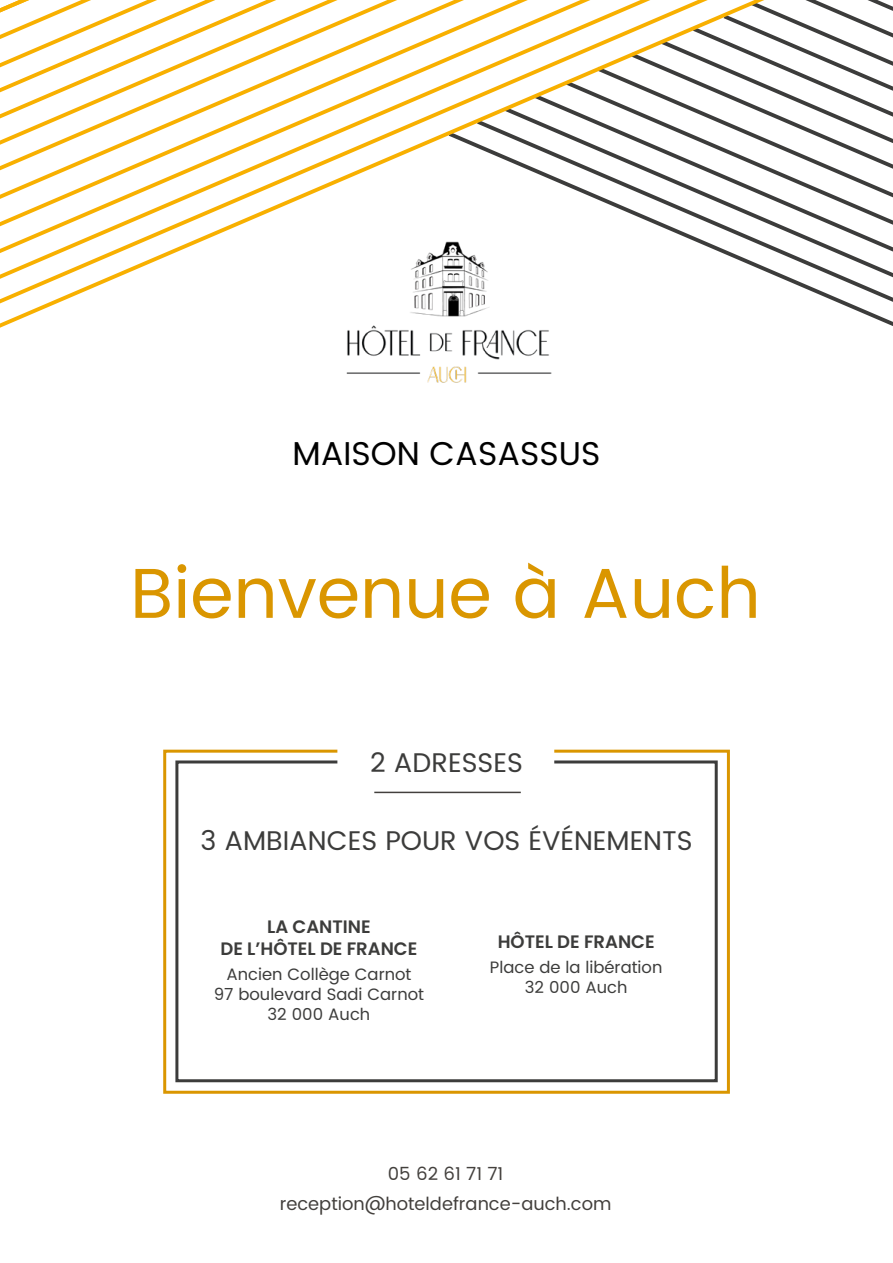
<style>
.page{position:relative;width:893px;height:1263px;background:#fff}
.page>*{position:absolute;margin:0;border:0;box-sizing:border-box;transform-origin:0 0}
.t1{font:70.5px "Poppins";color:#da9600}
.t2{font:33px "Poppins";color:#000}
.t3{font:27px "Poppins";color:#3c3c3b}
.t4{font:18px/30px "Poppins";color:#43403d;text-align:center}
.t5{font:600 18px/21.6px "Poppins";color:#3c3c3b;text-align:center}
.t6{font:16.5px/19.8px "Poppins";color:#3c3c3b;text-align:center}
</style>
<div class="page">
<svg style="left:778px;top:277px;width:115px;height:25px"></svg>
<svg style="left:764px;top:252px;width:129px;height:25px"></svg>
<svg style="left:764px;top:225px;width:129px;height:27px"></svg>
<svg style="left:764px;top:197px;width:129px;height:28px"></svg>
<svg style="left:764px;top:0;width:129px;height:197px"></svg>
<svg style="left:0;top:0;width:764px;height:328px"></svg>
<svg style="left:0;top:0;width:708px;height:303px"></svg>
<svg style="left:0;top:0;width:650px;height:279px"></svg>
<svg style="left:0;top:0;width:590px;height:253px"></svg>
<svg style="left:0;top:0;width:528px;height:226px"></svg>
<svg style="left:0;top:0;width:464px;height:199px"></svg>
<svg style="left:0;top:0;width:397px;height:170px"></svg>
<svg style="left:0;top:0;width:338px;height:145px"></svg>
<svg style="left:0;top:0;width:276px;height:118px"></svg>
<img style="left:328px;top:232px;width:237px;height:151px">
<svg style="left:163px;top:749px;width:567px;height:345px"></svg>
<h2 class="t2" style="left:292px;top:429px;width:310px">MAISON CASASSUS</h2>
<h1 class="t1" style="left:130px;top:542px;width:632px">Bienvenue à Auch</h1>
<h3 class="t3" style="left:370px;top:743px;width:154px">2 ADRESSES</h3>
<h3 class="t3" style="left:200px;top:821px;width:494px">3 AMBIANCES POUR VOS ÉVÉNEMENTS</h3>
<p class="t5" style="left:220px;top:916px;width:198px">LA CANTINE<br>DE L’HÔTEL DE FRANCE</p>
<p class="t6" style="left:214px;top:965px;width:212px">Ancien Collège Carnot<br>97 boulevard Sadi Carnot<br>32 000 Auch</p>
<p class="t5" style="left:498px;top:931px;width:158px">HÔTEL DE FRANCE</p>
<p class="t6" style="left:490px;top:958px;width:174px">Place de la libération<br>32 000 Auch</p>
<p class="t4" style="left:280px;top:1159px;width:333px">05 62 61 71 71 reception@hoteldefrance-auch.com</p>
</div>
